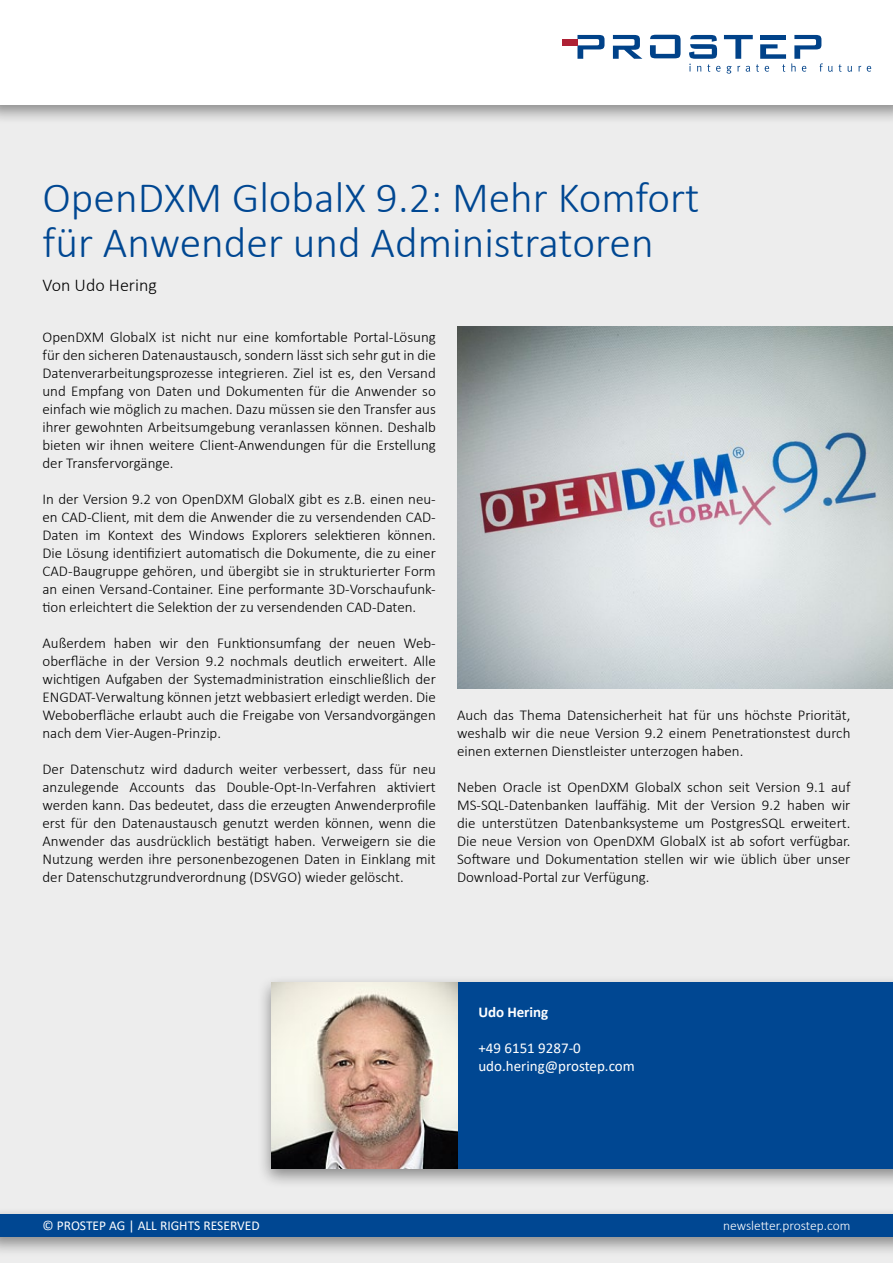
<style>
.page{position:relative;width:893px;height:1263px;background:#fff}
.page>*{position:absolute;margin:0;border:0;box-sizing:border-box;transform-origin:0 0}
.t1{font:300 43.5px/45px "Calibri";color:#004792}
.t2{font:300 18px "Calibri";color:#000}
.t3{font:300 15px/18px "Calibri";color:#000;text-align:justify}
.t4{font:15px/18px "Calibri";color:#fff}
.t5{font:700 15px "Calibri";letter-spacing:-.005em;color:#fff}
.t6{font:13.5px "Calibri";color:#fff}
.t7{font:300 13.5px "Calibri";color:#fff}
</style>
<div class="page">
<div style="left:0;top:89px;width:893px;height:1174px;background:#ededed"></div>
<div style="left:0;top:0;width:893px;height:124px;background:#000;opacity:.43"></div>
<div style="left:0;top:0;width:893px;height:104px;background:#fff"></div>
<div style="left:0;top:1206px;width:893px;height:51px;background:#000;opacity:.43"></div>
<div style="left:0;top:1214px;width:893px;height:23px;background:#004792"></div>
<svg style="left:650px;top:35px;width:31px;height:23px"></svg>
<svg style="left:577px;top:35px;width:27px;height:24px"></svg>
<svg style="left:613px;top:35px;width:29px;height:24px"></svg>
<div style="left:562px;top:39px;width:15px;height:6px;background:#ae2135"></div>
<svg style="left:839px;top:64px;width:3px;height:8px"></svg>
<svg style="left:848px;top:66px;width:4px;height:6px"></svg>
<svg style="left:858px;top:66px;width:3px;height:6px"></svg>
<svg style="left:867px;top:66px;width:4px;height:6px"></svg>
<svg style="left:689px;top:35px;width:144px;height:39px"></svg>
<hr style="left:760px;top:35px;width:26px;height:4px;background:#004289">
<div style="left:257px;top:974px;width:636px;height:215px;background:#000;opacity:.43"></div>
<div style="left:271px;top:982px;width:622px;height:186px;background:#004792"></div>
<img style="left:271px;top:982px;width:186px;height:186px">
<img style="left:457px;top:327px;width:436px;height:362px">
<h1 class="t1" style="left:43px;top:175px;width:658px">OpenDXM GlobalX 9.2: Mehr Komfort für Anwender und Administratoren</h1>
<p class="t2" style="left:43px;top:274px;width:116px">Von Udo Hering</p>
<p class="t3" style="left:43px;top:328px;width:395px">OpenDXM GlobalX ist nicht nur eine komfortable Portal-Lösung für den sicheren Datenaustausch, sondern lässt sich sehr gut in die Datenverarbeitungsprozesse integrieren. Ziel ist es, den Versand und Empfang von Daten und Dokumenten für die Anwender so einfach wie möglich zu machen. Dazu müssen sie den Transfer aus ihrer gewohnten Arbeitsumgebung veranlassen können. Deshalb bieten wir ihnen weitere Client-Anwendungen für die Erstellung der Transfervorgänge.</p>
<p class="t3" style="left:43px;top:490px;width:395px">In der Version 9.2 von OpenDXM GlobalX gibt es z.B. einen neu&shy;en CAD-Client, mit dem die Anwender die zu versendenden CAD-Daten im Kontext des Windows Explorers selektieren können.<br>Die Lösung identifiziert automatisch die Dokumente, die zu einer CAD-Baugruppe gehören, und übergibt sie in strukturierter Form an einen Versand-Container. Eine performante 3D-Vorschaufunk&shy;tion erleichtert die Selektion der zu versendenden CAD-Daten.</p>
<p class="t3" style="left:43px;top:634px;width:395px">Außerdem haben wir den Funktionsumfang der neuen Web&shy;oberfläche in der Version 9.2 nochmals deutlich erweitert. Alle wichtigen Aufgaben der Systemadministration einschließlich der ENGDAT-Verwaltung können jetzt webbasiert erledigt werden. Die Weboberfläche erlaubt auch die Freigabe von Versandvorgängen nach dem Vier-Augen-Prinzip.</p>
<p class="t3" style="left:43px;top:760px;width:395px">Der Datenschutz wird dadurch weiter verbessert, dass für neu anzulegende Accounts das Double-Opt-In-Verfahren aktiviert werden kann. Das bedeutet, dass die erzeugten Anwenderprofile erst für den Datenaustausch genutzt werden können, wenn die Anwender das ausdrücklich bestätigt haben. Verweigern sie die Nutzung werden ihre personenbezogenen Daten in Einklang mit der Datenschutzgrundverordnung (DSVGO) wieder gelöscht.</p>
<p class="t3" style="left:457px;top:706px;width:395px">Auch das Thema Datensicherheit hat für uns höchste Priorität, weshalb wir die neue Version 9.2 einem Penetrationstest durch einen externen Dienstleister unterzogen haben.</p>
<p class="t3" style="left:457px;top:778px;width:395px">Neben Oracle ist OpenDXM GlobalX schon seit Version 9.1 auf MS-SQL-Datenbanken lauffähig. Mit der Version 9.2 haben wir die unterstützen Datenbanksysteme um PostgresSQL erweitert.<br>Die neue Version von OpenDXM GlobalX ist ab sofort verfügbar.<br>Software und Dokumentation stellen wir wie üblich über unser Download-Portal zur Verfügung.</p>
<p class="t5" style="left:478px;top:1002px;width:71px">Udo Hering</p>
<p class="t4" style="left:478px;top:1039px;width:158px">+49 6151 9287-0 udo.hering@prostep.com</p>
<p class="t6" style="left:43px;top:1216px;width:219px">© PROSTEP AG | ALL RIGHTS RESERVED</p>
<p class="t7" style="left:723px;top:1217px;width:129px">newsletter.prostep.com</p>
</div>
